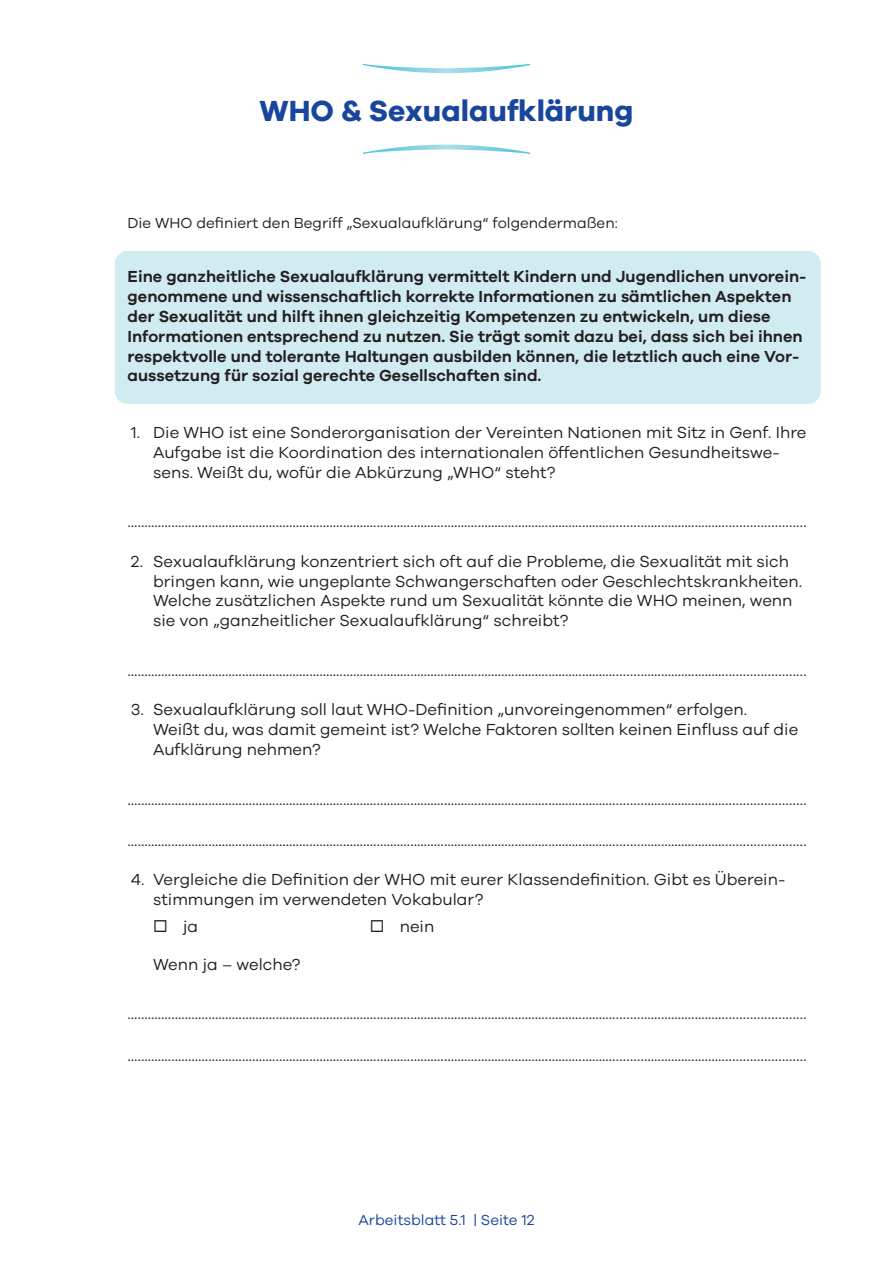
<style>
.page{position:relative;width:893px;height:1263px;background:#fff}
.page>*{position:absolute;margin:0;border:0;box-sizing:border-box;transform-origin:0 0}
.LI__Musterseite_Tite{font:700 30px "Galano Grotesque";color:#18469d}
.ABs__Freie_Zeilen{font:16.5px/19.8px "Galano Grotesque";color:#231f20}
.ABs__Copy{font:600 16.5px/19.8px "Galano Grotesque";color:#231f20}
.LI__Copy{font:15px "Galano Grotesque";color:#231f20}
.Seitenzahl{font:15px "Galano Grotesque";color:#18469d}
</style>
<div class="page">
<img style="left:363px;top:64px;width:167px;height:9px">
<img style="left:363px;top:145px;width:167px;height:9px">
<div style="left:115px;top:251px;width:706px;height:153px;background:#d1ecf1;border-radius:13px"></div>
<p class="LI__Musterseite_Tite" style="left:259px;top:92px;width:375px">WHO &amp; Sexualaufklärung</p>
<p class="LI__Copy" style="left:128px;top:214px;width:492px">Die WHO definiert den Begriff „Sexualaufklärung“ folgendermaßen:</p>
<p class="ABs__Copy" style="left:128px;top:266px;width:681px">Eine ganzheitliche Sexualaufklärung vermittelt Kindern und Jugendlichen unvorein&shy;genommene und wissenschaftlich korrekte Informationen zu sämtlichen Aspekten der Sexualität und hilft ihnen gleichzeitig Kompetenzen zu entwickeln, um diese Informationen entsprechend zu nutzen. Sie trägt somit dazu bei, dass sich bei ihnen respektvolle und tolerante Haltungen ausbilden können, die letztlich auch eine Vor&shy;aussetzung für sozial gerechte Gesellschaften sind.</p>
<p class="ABs__Freie_Zeilen" style="left:153px;top:422px;width:655px;text-indent:-22px">1. Die WHO ist eine Sonderorganisation der Vereinten Nationen mit Sitz in Genf. Ihre<br>Aufgabe ist die Koordination des internationalen öffentlichen Gesundheitswe&shy;sens. Weißt du, wofür die Abkürzung „WHO“ steht?</p>
<p class="ABs__Freie_Zeilen" style="left:128px;top:511px;width:680px">................................................................................................................................................……….......................……………………</p>
<p class="ABs__Freie_Zeilen" style="left:153px;top:551px;width:650px;text-indent:-22px">2. Sexualaufklärung konzentriert sich oft auf die Probleme, die Sexualität mit sich bringen kann, wie ungeplante Schwangerschaften oder Geschlechtskrankheiten.<br>Welche zusätzlichen Aspekte rund um Sexualität könnte die WHO meinen, wenn sie von „ganzheitlicher Sexualaufklärung“ schreibt?</p>
<p class="ABs__Freie_Zeilen" style="left:128px;top:660px;width:680px">................................................................................................................................................……….......................……………………</p>
<p class="ABs__Freie_Zeilen" style="left:153px;top:699px;width:647px;text-indent:-22px">3. Sexualaufklärung soll laut WHO-Definition „unvoreingenommen“ erfolgen.<br>Weißt du, was damit gemeint ist? Welche Faktoren sollten keinen Einfluss auf die<br>Aufklärung nehmen?</p>
<p class="ABs__Freie_Zeilen" style="left:128px;top:789px;width:680px">................................................................................................................................................……….......................……………………</p>
<p class="ABs__Freie_Zeilen" style="left:128px;top:830px;width:680px">................................................................................................................................................……….......................……………………</p>
<p class="ABs__Freie_Zeilen" style="left:153px;top:869px;width:634px;text-indent:-22px">4. Vergleiche die Definition der WHO mit eurer Klassendefinition. Gibt es Überein&shy;stimmungen im verwendeten Vokabular?</p>
<p class="ABs__Freie_Zeilen" style="left:183px;top:916px;width:17px">ja</p>
<p class="ABs__Freie_Zeilen" style="left:400px;top:916px;width:36px">nein</p>
<p class="ABs__Freie_Zeilen" style="left:153px;top:954px;width:149px">Wenn ja – welche?</p>
<p class="ABs__Freie_Zeilen" style="left:128px;top:1003px;width:680px">................................................................................................................................................……….......................……………………</p>
<p class="ABs__Freie_Zeilen" style="left:128px;top:1044px;width:680px">................................................................................................................................................……….......................……………………</p>
<p class="Seitenzahl" style="left:359px;top:1211px;width:177px">Arbeitsblatt 5.1 | Seite 12</p>
</div>
